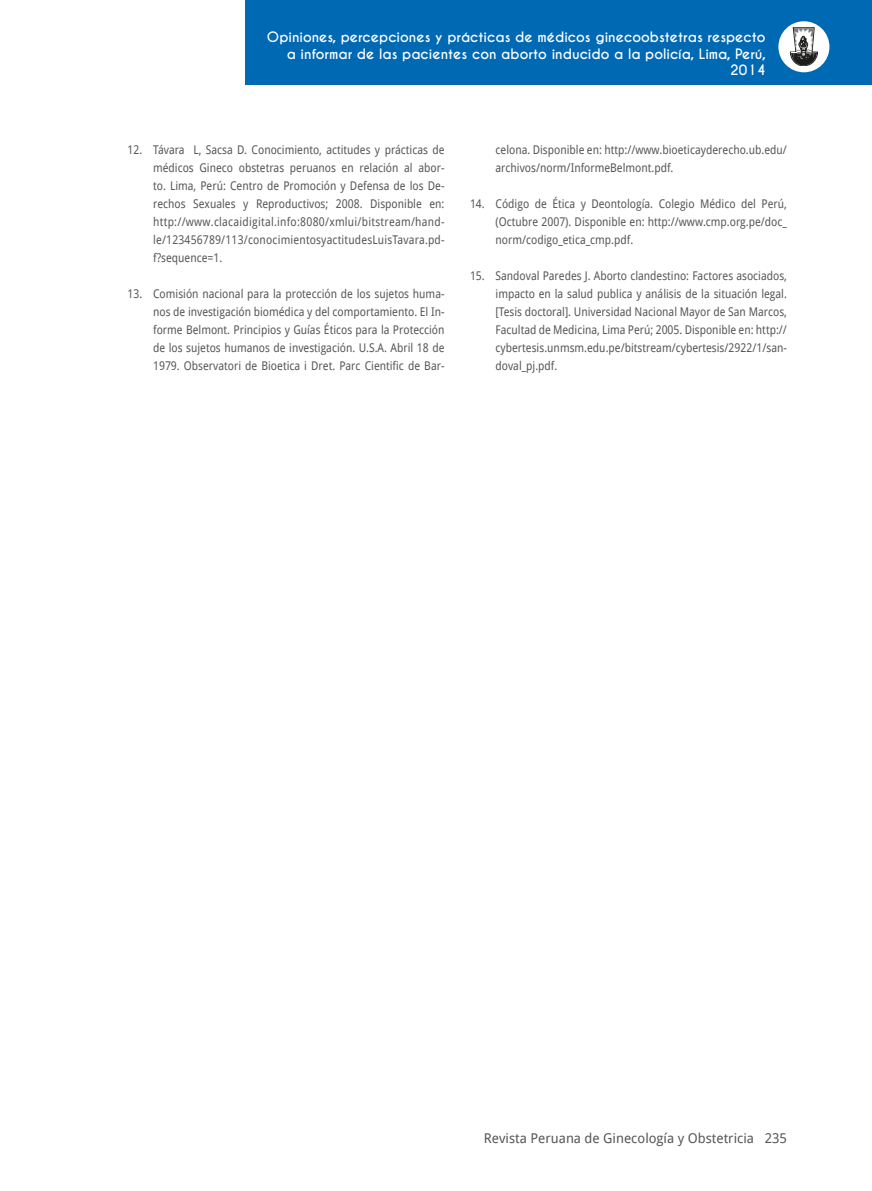
<style>
.page{position:relative;width:872px;height:1191px;background:#fff}
.page>*{position:absolute;margin:0;border:0;box-sizing:border-box;transform-origin:0 0}
.t1{font:700 13.5px/16.2px "Caviar Dreams";color:#fff;text-align:right}
.t2{font:13.5px "Droid Sans";color:#575756}
.t3{font:12px/18px "Droid Sans";color:#575756;text-align:justify;scale:.9 1}
</style>
<div class="page">
<div style="left:246px;top:0;width:626px;height:85px;background:#0069b4"></div>
<div style="left:778px;top:21px;width:51px;height:51px;background:#fff;border-radius:50%"></div>
<svg style="left:790px;top:28px;width:28px;height:38px"></svg>
<p class="t1" style="left:267px;top:30px;width:500px">Opiniones, percepciones y prácticas de médicos ginecoobstetras respecto a informar de las pacientes con aborto inducido a la policía, Lima, Perú,<br>2014</p>
<p class="t3" style="left:153px;top:140px;width:325px;text-indent:-26px">12. Távara L, Sacsa D. Conocimiento, actitudes y prácticas de médicos Gineco obstetras peruanos en relación al abor&shy;to. Lima, Perú: Centro de Promoción y Defensa de los De&shy;rechos Sexuales y Reproductivos; 2008. Disponible en: http://www.clacaidigital.info:8080/xmlui/bitstream/hand&shy;le/123456789/113/conocimientosyactitudesLuisTavara.pd&shy;f?sequence=1.</p>
<p class="t3" style="left:153px;top:284px;width:325px;text-indent:-26px">13. Comisión nacional para la protección de los sujetos huma&shy;nos de investigación biomédica y del comportamiento. El In&shy;forme Belmont. Principios y Guías Éticos para la Protección de los sujetos humanos de investigación. U.S.A. Abril 18 de 1979. Observatori de Bioetica i Dret. Parc Cientific de Bar-</p>
<p class="t3" style="left:495px;top:140px;width:325px">celona. Disponible en: http://www.bioeticayderecho.ub.edu/ archivos/norm/InformeBelmont.pdf.</p>
<p class="t3" style="left:495px;top:194px;width:325px;text-indent:-26px">14. Código de Ética y Deontología. Colegio Médico del Perú, (Octubre 2007). Disponible en: http://www.cmp.org.pe/doc_ norm/codigo_etica_cmp.pdf.</p>
<p class="t3" style="left:495px;top:266px;width:325px;text-indent:-26px">15. Sandoval Paredes J. Aborto clandestino: Factores asociados, impacto en la salud publica y análisis de la situación legal. [Tesis doctoral]. Universidad Nacional Mayor de San Marcos, Facultad de Medicina, Lima Perú; 2005. Disponible en: http:// cybertesis.unmsm.edu.pe/bitstream/cybertesis/2922/1/san&shy;doval_pj.pdf.</p>
<p class="t2" style="left:484px;top:1128px;width:304px">Revista Peruana de Ginecología y Obstetricia 235</p>
</div>
